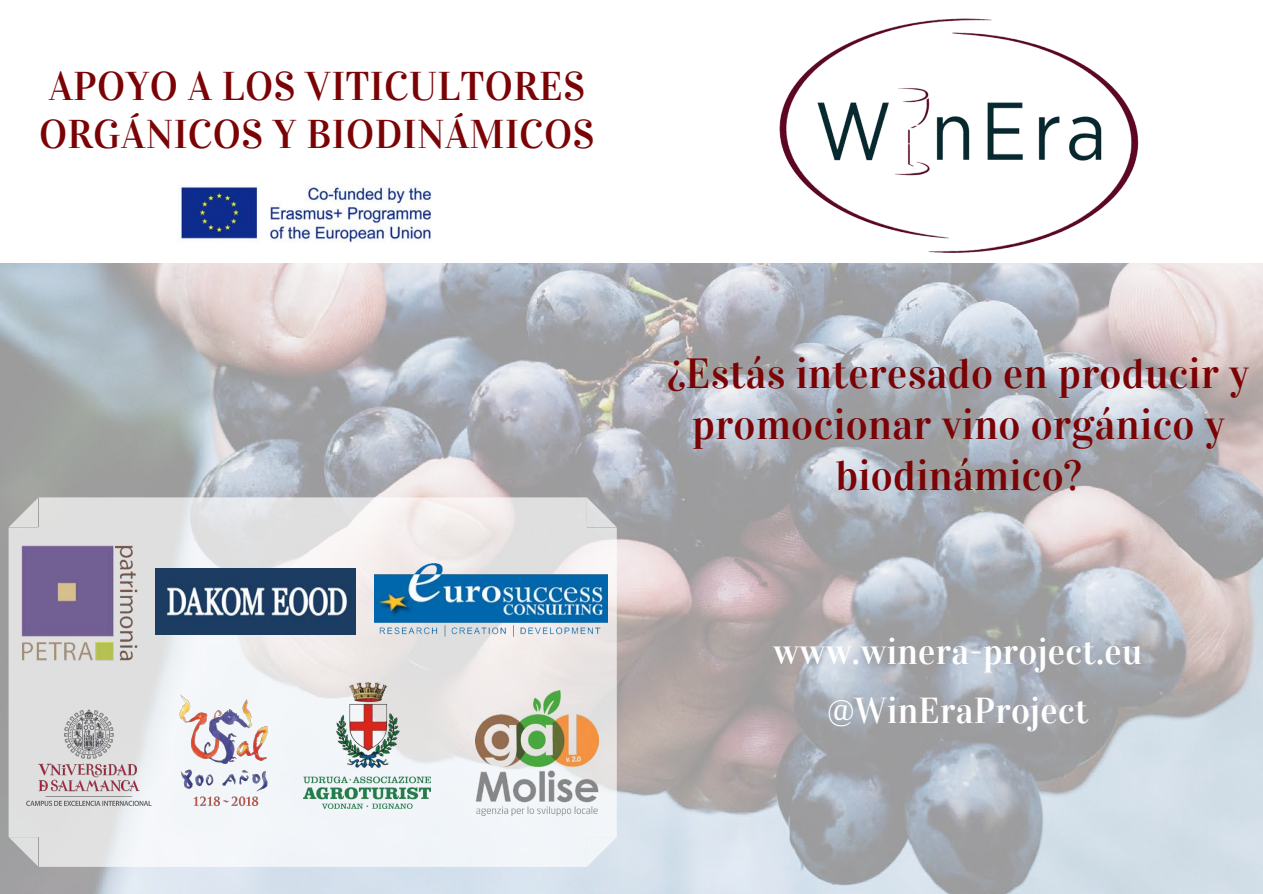
<style>
.page{position:relative;width:1263px;height:894px;background:#fff}
.page>*{position:absolute;margin:0;border:0;box-sizing:border-box;transform-origin:0 0}
.t1{font:42px/51px "Vidaloka";letter-spacing:.01em;color:#7a0306;text-align:center}
.t2{font:40.05px/48.6px "Vidaloka";letter-spacing:.01em;color:#7a0306}
.t3{font:36px/59.2px "Vidaloka";letter-spacing:.01em;color:#fff;text-align:center}
</style>
<div class="page">
<img style="left:0;top:263px;width:1262px;height:630px">
<img style="left:750px;top:18px;width:415px;height:325px">
<svg style="left:9px;top:497px;width:607px;height:369px"></svg>
<img style="left:20px;top:544px;width:119px;height:119px">
<img style="left:156px;top:568px;width:199px;height:66px">
<img style="left:374px;top:556px;width:233px;height:91px">
<img style="left:304px;top:682px;width:126px;height:126px">
<img style="left:476px;top:690px;width:122px;height:124px">
<img style="left:12px;top:682px;width:274px;height:141px">
<img style="left:178px;top:185px;width:254px;height:58px">
<p class="t2" style="left:39px;top:62px;width:557px">APOYO A LOS VITICULTORES<br>ORGÁNICOS Y BIODINÁMICOS</p>
<p class="t1" style="left:667px;top:348px;width:582px">¿Estás interesado en producir y promocionar vino orgánico y biodinámico?</p>
<p class="t3" style="left:773px;top:622px;width:370px">www.winera-project.eu @WinEraProject</p>
</div>
